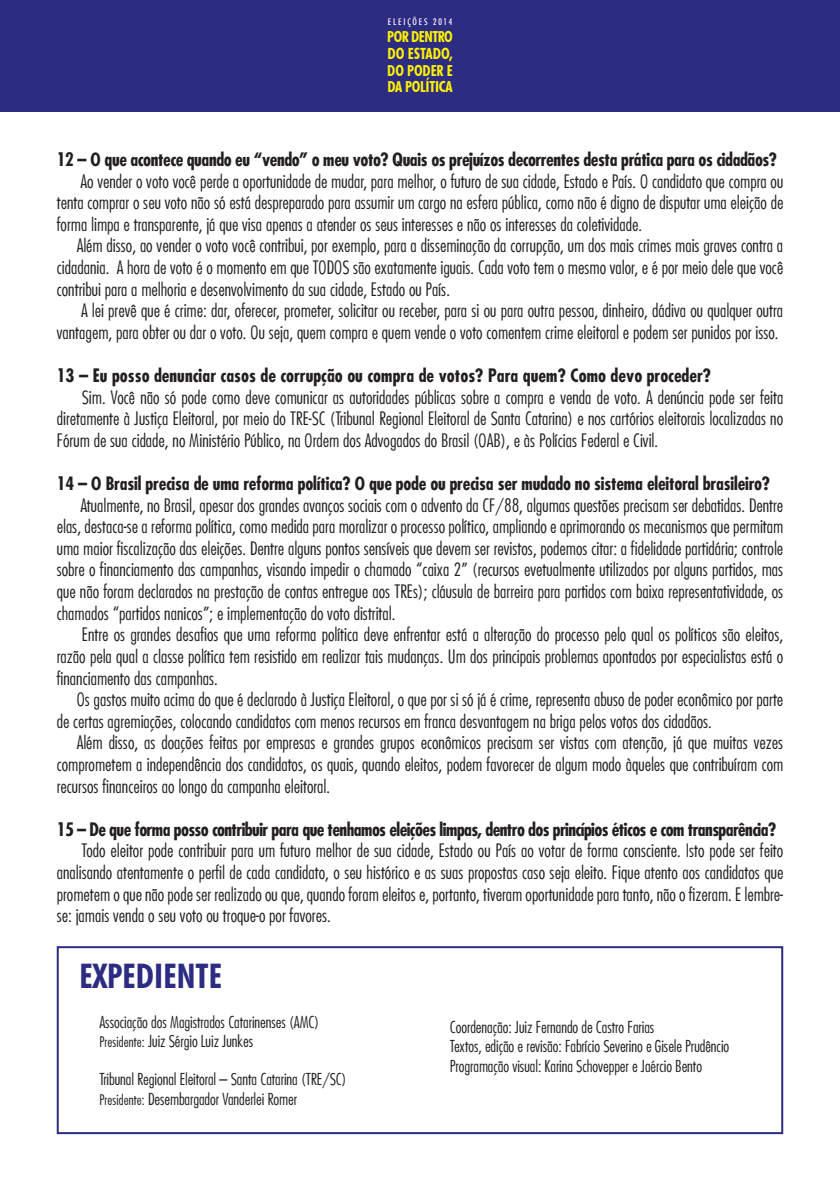
<style>
.page{position:relative;width:840px;height:1191px;background:#fff}
.page>*{position:absolute;margin:0;border:0;box-sizing:border-box;transform-origin:0 0}
.t1{font:700 condensed 33.8px "Futura BT";color:#2c2c82}
.t2{font:300 condensed 18px/21.6px "Futura";letter-spacing:.005em;color:#231f20;text-align:justify}
.t3{font:700 condensed 18px "Futura";letter-spacing:-.02em;color:#231f20}
.t4{font:700 condensed 18px "Futura";letter-spacing:.005em;color:#231f20}
.t5{font:300 condensed 16px "Futura";color:#231f20}
.t6{font:700 condensed 15.4px "Futura BT";color:#fff100}
.t7{font:700 condensed 15.2px "Futura BT";letter-spacing:-.015em;color:#fff100}
.t8{font:500 condensed 9.2px "Futura BT";letter-spacing:.195em;color:#fff}
.s1{font-style:inherit}
</style>
<div class="page">
<div style="left:0;top:0;width:839px;height:112px;background:#2c2c82"></div>
<div style="left:57px;top:946px;width:725px;height:188px;border:2px solid #2c2c82"></div>
<p class="t8" style="left:387px;top:16px;width:66px">ELEIÇÕES 2014</p>
<p class="t7" style="left:387px;top:28px;width:67px">POR DENTRO</p>
<p class="t6" style="left:387px;top:44px;width:67px">DO ESTADO,</p>
<p class="t7" style="left:387px;top:61px;width:67px">DO PODER E</p>
<p class="t7" style="left:387px;top:78px;width:67px">DA POLÍTICA</p>
<p class="t3" style="left:57px;top:148px;width:721px">12 – O que acontece quando eu “vendo” o meu voto? Quais os prejuízos decorrentes desta prática para os cidadãos?</p>
<p class="t2" style="left:57px;top:170px;width:727px;text-indent:24px">Ao vender o voto você perde a oportunidade de mudar, para melhor, o futuro de sua cidade, Estado e País. O candidato que compra ou tenta comprar o seu voto não só está despreparado para assumir um cargo na esfera pública, como não é digno de disputar uma eleição de forma limpa e transparente, já que visa apenas a atender os seus interesses e não os interesses da coletividade.</p>
<p class="t2" style="left:57px;top:235px;width:727px;text-indent:20px">Além disso, ao vender o voto você contribui, por exemplo, para a disseminação da corrupção, um dos mais crimes mais graves contra a cidadania. A hora de voto é o momento em que TODOS são exatamente iguais. Cada voto tem o mesmo valor, e é por meio dele que você contribui para a melhoria e desenvolvimento da sua cidade, Estado ou País.</p>
<p class="t2" style="left:57px;top:299px;width:727px;text-align:right">A lei prevê que é crime: dar, oferecer, prometer, solicitar ou receber, para si ou para outra pessoa, dinheiro, dádiva ou qualquer outra vantagem, para obter ou dar o voto. Ou seja, quem compra e quem vende o voto comentem crime eleitoral e podem ser punidos por isso.</p>
<p class="t4" style="left:57px;top:364px;width:655px">13 – Eu posso denunciar casos de corrupção ou compra de votos? Para quem? Como devo proceder?</p>
<p class="t2" style="left:57px;top:386px;width:727px;text-indent:25px">Sim. Você não só pode como deve comunicar as autoridades públicas sobre a compra e venda de voto. A denúncia pode ser feita diretamente à Justiça Eleitoral, por meio do TRE-SC (Tribunal Regional Eleitoral de Santa Catarina) e nos cartórios eleitorais localizadas no Fórum de sua cidade, no Ministério Público, na Ordem dos Advogados do Brasil (OAB), e às Polícias Federal e Civil.</p>
<p class="t3" style="left:57px;top:472px;width:714px">14 – O Brasil precisa de uma reforma política? O que pode ou precisa ser mudado no sistema eleitoral brasileiro?</p>
<p class="t2" style="left:57px;top:494px;width:727px;text-indent:24px">Atualmente, no Brasil, apesar dos grandes avanços sociais com o advento da CF/88, algumas questões precisam ser debatidas. Dentre elas, destaca-se a reforma política, como medida para moralizar o processo político, ampliando e aprimorando os mecanismos que permitam uma maior fiscalização das eleições. Dentre alguns pontos sensíveis que devem ser revistos, podemos citar: a fidelidade partidária; controle sobre o financiamento das campanhas, visando impedir o chamado “caixa 2” (recursos evetualmente utilizados por alguns partidos, mas que não foram declarados na prestação de contas entregue aos TREs); cláusula de barreira para partidos com baixa representatividade, os chamados “partidos nanicos”; e implementação do voto distrital.</p>
<p class="t2" style="left:57px;top:623px;width:727px;text-indent:25px">Entre os grandes desafios que uma reforma política deve enfrentar está a alteração do processo pelo qual os políticos são eleitos, razão pela qual a classe política tem resistido em realizar tais mudanças. Um dos principais problemas apontados por especialistas está o financiamento das campanhas.</p>
<p class="t2" style="left:57px;top:688px;width:727px;text-indent:20px">Os gastos muito acima do que é declarado à Justiça Eleitoral, o que por si só já é crime, representa abuso de poder econômico por parte de certas agremiações, colocando candidatos com menos recursos em franca desvantagem na briga pelos votos dos cidadãos.</p>
<p class="t2" style="left:57px;top:731px;width:727px;text-indent:20px">Além disso, as doações feitas por empresas e grandes grupos econômicos precisam ser vistas com atenção, já que muitas vezes comprometem a independência dos candidatos, os quais, quando eleitos, podem favorecer de algum modo àqueles que contribuíram com recursos financeiros ao longo da campanha eleitoral.</p>
<p class="t3" style="left:57px;top:817px;width:720px">15 – De que forma posso contribuir para que tenhamos eleições limpas, dentro dos princípios éticos e com transparência?</p>
<p class="t2" style="left:57px;top:839px;width:727px;text-indent:25px">Todo eleitor pode contribuir para um futuro melhor de sua cidade, Estado ou País ao votar de forma consciente. Isto pode ser feito analisando atentamente o perfil de cada candidato, o seu histórico e as suas propostas caso seja eleito. Fique atento aos candidatos que prometem o que não pode ser realizado ou que, quando foram eleitos e, portanto, tiveram oportunidade para tanto, não o fizeram. E lembre&shy;se: jamais venda o seu voto ou troque-o por favores.</p>
<p class="t1" style="left:79px;top:955px;width:144px">EXPEDIENTE</p>
<p class="t5" style="left:99px;top:1012px;width:221px">Associação dos Magistrados Catarinenses (AMC)</p>
<p class="t5" style="left:99px;top:1031px;width:155px"><span class="s1">Presidente:</span> Juiz Sérgio Luiz Junkes</p>
<p class="t5" style="left:99px;top:1069px;width:248px">Tribunal Regional Eleitoral – Santa Catarina (TRE/SC)</p>
<p class="t5" style="left:99px;top:1089px;width:199px"><span class="s1">Presidente:</span> Desembargador Vanderlei Romer</p>
<p class="t5" style="left:449px;top:1017px;width:206px">Coordenação: Juiz Fernando de Castro Farias</p>
<p class="t5" style="left:449px;top:1036px;width:281px">Textos, edição e revisão: Fabrício Severino e Gisele Prudêncio</p>
<p class="t5" style="left:449px;top:1055px;width:253px">Programação visual: Karina Schovepper e Jaércio Bento</p>
</div>
